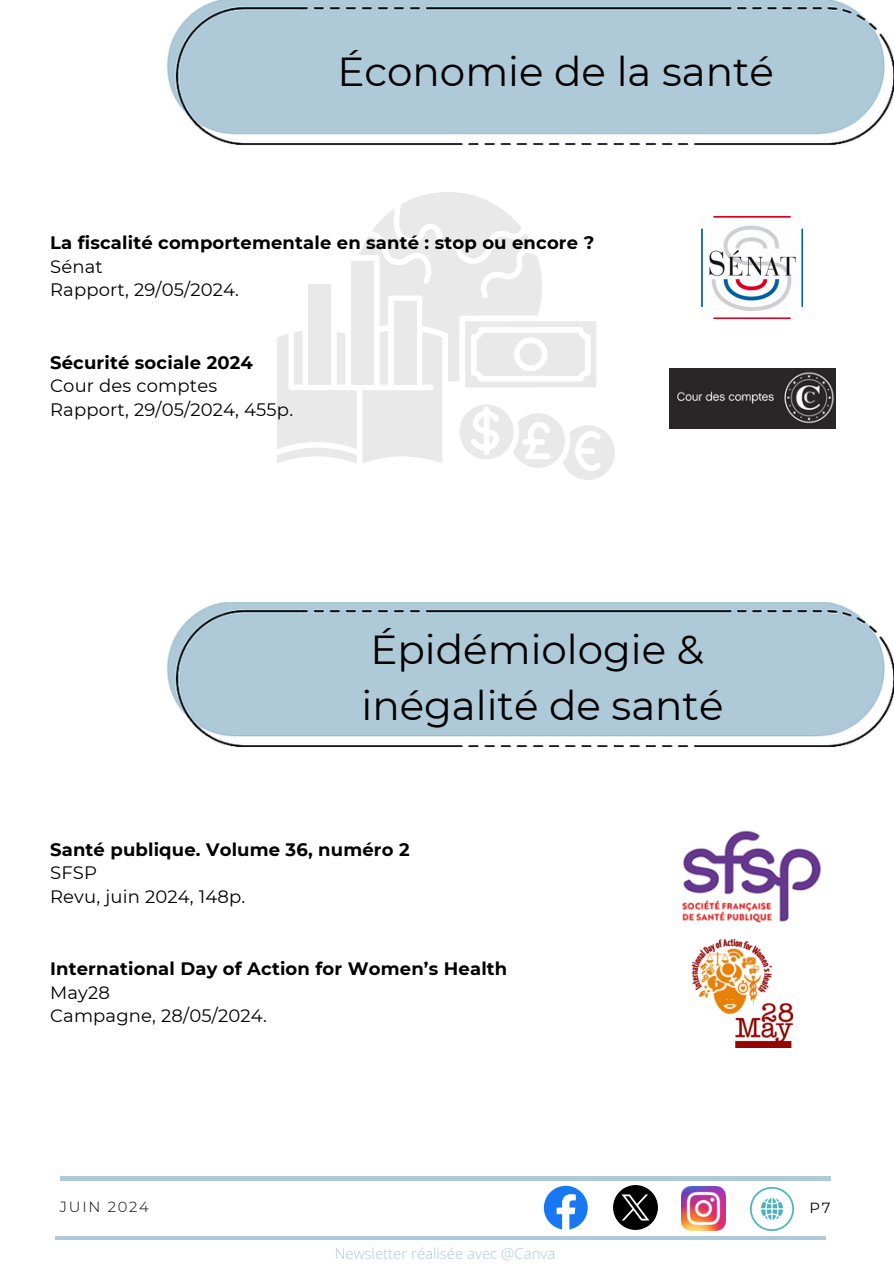
<style>
.page{position:relative;width:894px;height:1264px;background:#fff}
.page>*{position:absolute;margin:0;border:0;box-sizing:border-box;transform-origin:0 0}
.t1{font:40.5px/56.2px "Montserrat";color:#000}
.t2{font:700 18px/23.7px "Montserrat";letter-spacing:.01em;color:#000}
.t3{font:18px/23.7px "Montserrat";letter-spacing:.01em;color:#000}
.t4{font:300 15px "Open Sans";color:#aec9d8}
.t5{font:300 14.7px "Montserrat";letter-spacing:.12em;color:#000}
.t6{font:14.7px "Montserrat";color:#000}
.s1{font-weight:400}
.s2{font-weight:700}
</style>
<div class="page">
<svg style="left:277px;top:192px;width:338px;height:288px"></svg>
<img style="left:167px;top:0;width:726px;height:146px">
<img style="left:750px;top:1187px;width:43px;height:43px">
<img style="left:681px;top:1186px;width:44px;height:44px">
<img style="left:613px;top:1185px;width:44px;height:44px">
<svg style="left:543px;top:1185px;width:44px;height:44px"></svg>
<hr style="left:60px;top:1176px;width:769px;height:4px;background:#aec9d8">
<hr style="left:56px;top:1236px;width:769px;height:3px;background:#aec9d8">
<img style="left:167px;top:602px;width:726px;height:146px">
<img style="left:701px;top:216px;width:101px;height:103px">
<img style="left:669px;top:369px;width:166px;height:59px">
<img style="left:682px;top:830px;width:140px;height:93px">
<img style="left:691px;top:939px;width:101px;height:108px">
<p class="t1" style="left:337px;top:43px;width:438px">Économie de la santé</p>
<h3 class="t2" style="left:50px;top:231px;width:545px">La fiscalité comportementale en santé : stop ou encore ?<br><span class="s1">Sénat<br>Rapport, 29/05/2024.</span></h3>
<p class="t3" style="left:50px;top:350px;width:244px"><span class="s2">Sécurité sociale 2024<br></span>Cour des comptes<br>Rapport, 29/05/2024, 455p.</p>
<h1 class="t1" style="left:361px;top:621px;width:363px">Épidémiologie &amp; inégalité de santé</h1>
<p class="t2" style="left:50px;top:837px;width:361px">Santé publique. Volume 36, numéro 2<br><span class="s1">SFSP<br>Revu, juin 2024, 148p.</span></p>
<p class="t2" style="left:50px;top:956px;width:458px">International Day of Action for Women’s Health<br><span class="s1">May28<br>Campagne, 28/05/2024.</span></p>
<p class="t5" style="left:60px;top:1197px;width:90px">JUIN 2024</p>
<p class="t6" style="left:809px;top:1198px;width:22px">P7</p>
<h2 class="t4" style="left:335px;top:1242px;width:222px">Newsletter réalisée avec @Canva</h2>
</div>
